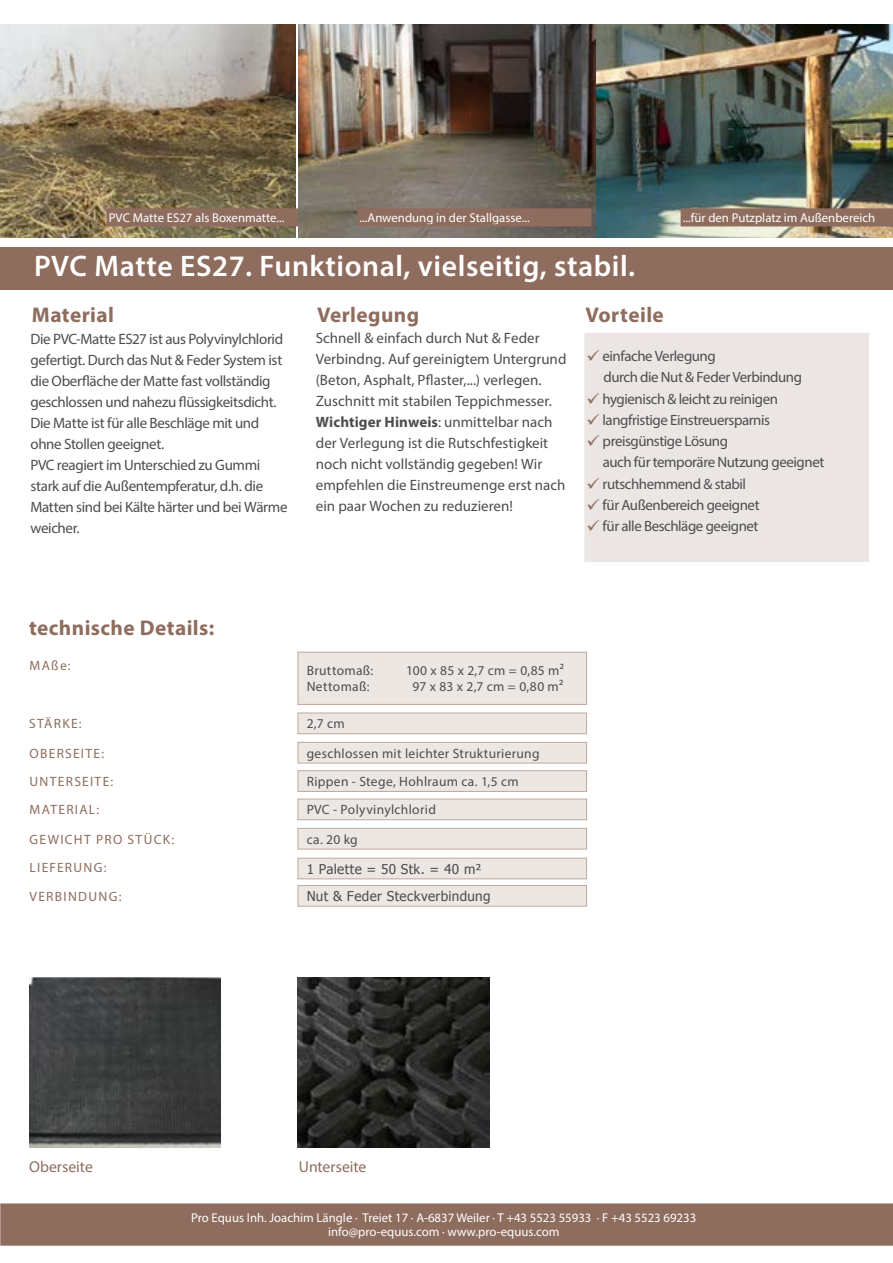
<style>
.page{position:relative;width:893px;height:1263px;background:#fff}
.page>*{position:absolute;margin:0;border:0;box-sizing:border-box;transform-origin:0 0}
.t1{font:600 29.85px "Myriad Pro";letter-spacing:.02em;color:#fff}
.t2{font:700 21.3px "Myriad Pro";letter-spacing:.02em;color:#8e6d5e}
.t3{font:15.75px "Myriad Pro";color:#8e6d5e}
.t4{font:15px/21px "Myriad Pro";letter-spacing:-.015em;color:#4d4d4f}
.t5{font:14.85px/21.3px "Myriad Pro";letter-spacing:-.03em;color:#4d4d4f}
.t6{font:13.5px/28.8px "Myriad Pro";letter-spacing:.025em;color:#4d4d4f}
.t7{font:13.5px/28.8px "Myriad Pro";letter-spacing:.095em;color:#8e6d5e}
.t8{font:13.5px "Tahoma";letter-spacing:.025em;color:#4d4d4f}
.t9{font:12.75px/14.1px "Myriad Pro";color:#fff;text-align:center}
.s1{font-weight:700}
.s2{color:#8e6d5e}
</style>
<div class="page">
<img style="left:298px;top:24px;width:595px;height:213px">
<img style="left:0;top:24px;width:296px;height:213px">
<div style="left:0;top:247px;width:893px;height:43px;background:#8e6d5e"></div>
<div style="left:108px;top:209px;width:189px;height:16px;background:#8e6d5e"></div>
<div style="left:107px;top:208px;width:191px;height:18px;border:2px solid #8e6d5e"></div>
<div style="left:359px;top:209px;width:231px;height:16px;background:#8e6d5e"></div>
<div style="left:357px;top:208px;width:234px;height:18px;border:2px solid #8e6d5e"></div>
<div style="left:682px;top:209px;width:210px;height:16px;background:#8e6d5e"></div>
<div style="left:681px;top:208px;width:212px;height:18px;border:2px solid #8e6d5e"></div>
<div style="left:1px;top:1204px;width:891px;height:40px;background:#8e6d5e"></div>
<div style="left:0;top:1203px;width:893px;height:43px;border:2px solid #8e6d5e"></div>
<div style="left:585px;top:334px;width:283px;height:227px;background:#ebe5e3"></div>
<div style="left:584px;top:333px;width:285px;height:229px;border:2px solid #ebe5e3"></div>
<div style="left:298px;top:858px;width:289px;height:21px;background:#ece7e3"></div>
<div style="left:298px;top:858px;width:289px;height:21px;border:1px solid #bea99f"></div>
<div style="left:298px;top:652px;width:289px;height:52px;background:#ece7e3"></div>
<div style="left:298px;top:652px;width:289px;height:53px;border:1px solid #bea99f"></div>
<div style="left:298px;top:713px;width:289px;height:21px;background:#ece7e3"></div>
<div style="left:298px;top:713px;width:289px;height:21px;border:1px solid #bea99f"></div>
<div style="left:298px;top:742px;width:289px;height:21px;background:#ece7e3"></div>
<div style="left:298px;top:742px;width:289px;height:21px;border:1px solid #bea99f"></div>
<div style="left:298px;top:771px;width:289px;height:20px;background:#ece7e3"></div>
<div style="left:298px;top:770px;width:289px;height:22px;border:1px solid #bea99f"></div>
<div style="left:298px;top:799px;width:289px;height:21px;background:#ece7e3"></div>
<div style="left:298px;top:799px;width:289px;height:21px;border:1px solid #bea99f"></div>
<div style="left:298px;top:828px;width:289px;height:21px;background:#ece7e3"></div>
<div style="left:298px;top:828px;width:289px;height:21px;border:1px solid #bea99f"></div>
<div style="left:298px;top:885px;width:289px;height:21px;background:#ece7e3"></div>
<div style="left:298px;top:885px;width:289px;height:21px;border:1px solid #bea99f"></div>
<img style="left:29px;top:977px;width:191px;height:170px">
<img style="left:298px;top:977px;width:191px;height:170px">
<p class="t9" style="left:109px;top:211px;width:177px">PVC Matte ES27 als Boxenmatte...</p>
<p class="t9" style="left:360px;top:211px;width:172px">...Anwendung in der Stallgasse...</p>
<p class="t9" style="left:683px;top:211px;width:194px">...für den Putzplatz im Außenbereich</p>
<h1 class="t1" style="left:34px;top:247px;width:602px">PVC Matte ES27. Funktional, vielseitig, stabil.</h1>
<h2 class="t2" style="left:317px;top:300px;width:104px">Verlegung</h2>
<p class="t4" style="left:316px;top:327px;width:252px">Schnell &amp; einfach durch Nut &amp; Feder Verbindng. Auf gereinigtem Untergrund (Beton, Asphalt, Pflaster,...) verlegen.<br>Zuschnitt mit stabilen Teppichmesser.<br><span class="s1">Wichtiger Hinweis</span>: unmittelbar nach der Verlegung ist die Rutschfestigkeit noch nicht vollständig gegeben! Wir empfehlen die Einstreumenge erst nach ein paar Wochen zu reduzieren!</p>
<h2 class="t2" style="left:32px;top:300px;width:84px">Material</h2>
<p class="t4" style="left:30px;top:328px;width:259px">Die PVC-Matte ES27 ist aus Polyvinylchlorid gefertigt. Durch das Nut &amp; Feder System ist die Oberfläche der Matte fast vollständig geschlossen und nahezu flüssigkeitsdicht.<br>Die Matte ist für alle Beschläge mit und ohne Stollen geeignet.<br>PVC reagiert im Unterschied zu Gummi stark auf die Außentempferatur, d.h. die Matten sind bei Kälte härter und bei Wärme weicher.</p>
<h2 class="t2" style="left:585px;top:301px;width:80px">Vorteile</h2>
<p class="t5" style="left:603px;top:345px;width:200px;text-indent:-17px"><span class="s2">✓</span> einfache Verlegung<br>durch die Nut &amp; Feder Verbindung</p>
<p class="t5" style="left:586px;top:388px;width:193px"><span class="s2">✓</span> hygienisch &amp; leicht zu reinigen</p>
<p class="t5" style="left:586px;top:409px;width:185px"><span class="s2">✓</span> langfristige Einstreuersparnis</p>
<p class="t5" style="left:603px;top:430px;width:223px;text-indent:-16px"><span class="s2">✓</span> preisgünstige Lösung<br>auch für temporäre Nutzung geeignet</p>
<p class="t5" style="left:586px;top:473px;width:161px"><span class="s2">✓</span> rutschhemmend &amp; stabil</p>
<p class="t5" style="left:586px;top:494px;width:175px"><span class="s2">✓</span> für Außenbereich geeignet</p>
<p class="t5" style="left:586px;top:515px;width:174px"><span class="s2">✓</span> für alle Beschläge geeignet</p>
<h2 class="t2" style="left:29px;top:614px;width:187px">technische Details:</h2>
<p class="t7" style="left:30px;top:651px;width:43px">MAße:</p>
<p class="t7" style="left:29px;top:709px;width:54px">STÄRKE:</p>
<p class="t7" style="left:30px;top:739px;width:76px">OBERSEITE:</p>
<p class="t7" style="left:30px;top:767px;width:85px">UNTERSEITE:</p>
<p class="t7" style="left:30px;top:795px;width:71px">MATERIAL:</p>
<p class="t7" style="left:30px;top:825px;width:146px">GEWICHT PRO STÜCK:</p>
<p class="t7" style="left:30px;top:853px;width:93px">LIEFERUNG:<br>VERBINDUNG:</p>
<p class="t6" style="left:307px;top:656px;width:68px">Bruttomaß:</p>
<p class="t6" style="left:406px;top:656px;width:159px">100 x 85 x 2,7 cm = 0,85 m²</p>
<p class="t6" style="left:307px;top:672px;width:64px">Nettomaß:</p>
<p class="t6" style="left:412px;top:672px;width:153px">97 x 83 x 2,7 cm = 0,80 m²</p>
<p class="t6" style="left:307px;top:709px;width:235px">2,7 cm<br>geschlossen mit leichter Strukturierung<br>Rippen - Stege, Hohlraum ca. 1,5 cm<br>PVC - Polyvinylchlorid<br>ca. 20 kg</p>
<p class="t8" style="left:307px;top:860px;width:177px">1 Palette = 50 Stk. = 40 m²</p>
<p class="t8" style="left:307px;top:887px;width:185px">Nut &amp; Feder Steckverbindung</p>
<p class="t3" style="left:29px;top:1157px;width:65px">Oberseite</p>
<p class="t3" style="left:299px;top:1157px;width:69px">Unterseite</p>
<p class="t9" style="left:191px;top:1210px;width:507px">Pro Equus Inh. Joachim Längle · Treiet 17 · A-6837 Weiler · T +43 5523 55933 · F +43 5523 69233 info@pro-equus.com · www.pro-equus.com</p>
</div>
